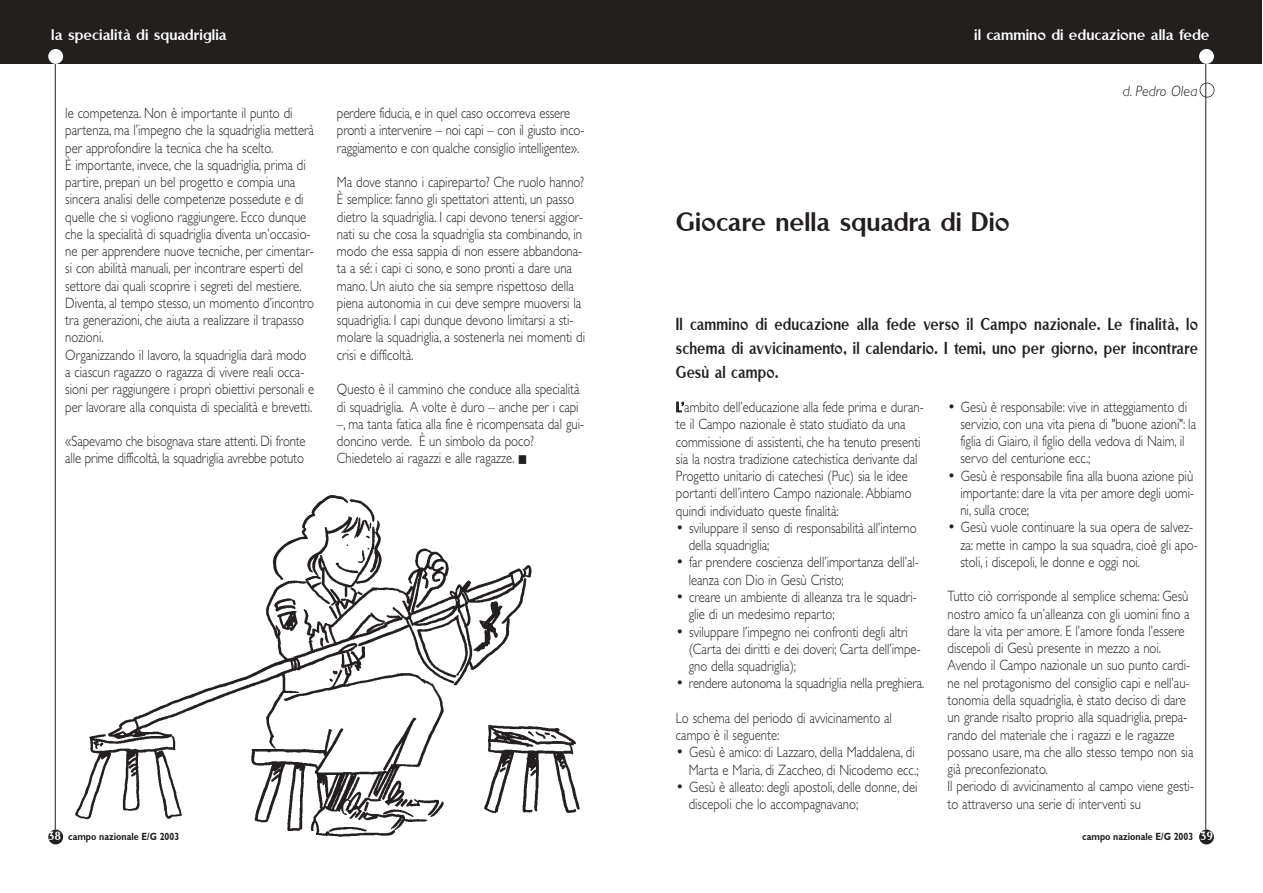
<style>
.page{position:relative;width:1263px;height:893px;background:#fff}
.page>*{position:absolute;margin:0;border:0;box-sizing:border-box;transform-origin:0 0}
.t1{font:30px "Rubino Sans ICG Fill";color:#231f1f}
.t2{font:19.5px/24px "Rubino Sans ICG Fill";letter-spacing:.01em;color:#231f1f;text-align:justify;scale:.85 1}
.t3{font:17.25px "Rubino Sans ICG Fill";color:#fff}
.t4{font:300 15px/17.2px "Gill Sans";color:#231f1f;scale:.85 1}
.t5{font:italic 300 15px "Gill Sans";color:#231f1f}
.t6{font:13.5px "Rubino Sans ICG Fill";color:#fff}
.t7{font:700 10.5px "Gill Sans";color:#231f1f;scale:.85 1}
.s1{font-family:"Rubino Sans ICG Fill";font-weight:400;font-size:15.75px}
.s2{font-size:16.5px}
.s3{font-family:"Rubino Sans ICG Fill";font-weight:400;font-size:13.5px;color:#fff}
</style>
<div class="page">
<img style="left:75px;top:495px;width:505px;height:342px">
<div style="left:1200px;top:83px;width:15px;height:15px;border:2px solid #231f1f;border-radius:50%"></div>
<div style="left:631px;top:0;width:631px;height:64px;background:#231f1f"></div>
<hr style="left:1206px;top:62px;width:1px;height:767px;background:#231f1f">
<div style="left:1199px;top:829px;width:15px;height:15px;background:#231f1f;border-radius:50%"></div>
<div style="left:1199px;top:49px;width:15px;height:15px;background:#fff;border-radius:50%"></div>
<div style="left:0;top:0;width:631px;height:64px;background:#231f1f"></div>
<hr style="left:55px;top:62px;width:1px;height:767px;background:#231f1f">
<div style="left:48px;top:829px;width:15px;height:15px;background:#231f1f;border-radius:50%"></div>
<div style="left:48px;top:49px;width:15px;height:15px;background:#fff;border-radius:50%"></div>
<div style="left:67px;top:831px;width:249px;height:13px;background:#fff"></div>
<p class="t3" style="left:51px;top:28px;width:177px">la specialità di squadriglia</p>
<p class="t3" style="left:974px;top:29px;width:237px">il cammino di educazione alla fede</p>
<p class="t5" style="left:1123px;top:85px;width:76px">d. Pedro Olea</p>
<p class="t4" style="left:65px;top:106px;width:294px">le competenza. Non è importante il punto di partenza, ma l’impegno che la squadriglia metterà per approfondire la tecnica che ha scelto.<br>È importante, invece, che la squadriglia, prima di partire, prepari un bel progetto e compia una sincera analisi delle competenze possedute e di quelle che si vogliono raggiungere. Ecco dunque che la specialità di squadriglia diventa un’occasio&shy;ne per apprendere nuove tecniche, per cimentar&shy;si con abilità manuali, per incontrare esperti del settore dai quali scoprire i segreti del mestiere.<br>Diventa, al tempo stesso, un momento d’incontro tra generazioni, che aiuta a realizzare il trapasso nozioni.<br>Organizzando il lavoro, la squadriglia darà modo a ciascun ragazzo o ragazza di vivere reali occa&shy;sioni per raggiungere i propri obiettivi personali e per lavorare alla conquista di specialità e brevetti.</p>
<p class="t4" style="left:65px;top:434px;width:284px">«Sapevamo che bisognava stare attenti. Di fronte alle prime difficoltà, la squadriglia avrebbe potuto</p>
<p class="t4" style="left:337px;top:106px;width:293px">perdere fiducia, e in quel caso occorreva essere pronti a intervenire – noi capi – con il giusto inco&shy;raggiamento e con qualche consiglio intelligente».</p>
<p class="t4" style="left:337px;top:175px;width:293px">Ma dove stanno i capireparto? Che ruolo hanno?<br>È semplice: fanno gli spettatori attenti, un passo dietro la squadriglia. I capi devono tenersi aggior&shy;nati su che cosa la squadriglia sta combinando, in modo che essa sappia di non essere abbandona&shy;ta a sé: i capi ci sono, e sono pronti a dare una mano. Un aiuto che sia sempre rispettoso della piena autonomia in cui deve sempre muoversi la squadriglia. I capi dunque devono limitarsi a sti&shy;molare la squadriglia, a sostenerla nei momenti di crisi e difficoltà.</p>
<p class="t4" style="left:337px;top:382px;width:292px">Questo è il cammino che conduce alla specialità di squadriglia. A volte è duro – anche per i capi –, ma tanta fatica alla fine è ricompensata dal gui&shy;doncino verde. È un simbolo da poco?<br>Chiedetelo ai ragazzi e alle ragazze.</p>
<h1 class="t1" style="left:676px;top:211px;width:335px">Giocare nella squadra di Dio</h1>
<h2 class="t2" style="left:676px;top:314px;width:616px">Il cammino di educazione alla fede verso il Campo nazionale. Le finalità, lo schema di avvicinamento, il calendario. I temi, uno per giorno, per incontrare Gesù al campo.</h2>
<p class="t4" style="left:676px;top:400px;width:293px"><span class="s1">L’</span>ambito dell’educazione alla fede prima e duran&shy;te il Campo nazionale è stato studiato da una commissione di assistenti, che ha tenuto presenti sia la nostra tradizione catechistica derivante dal Progetto unitario di catechesi (Puc) sia le idee portanti dell’intero Campo nazionale. Abbiamo quindi individuato queste finalità:</p>
<p class="t4" style="left:689px;top:521px;width:270px;text-indent:-13px"><span class="s2">•</span> sviluppare il senso di responsabilità all’interno della squadriglia;</p>
<p class="t4" style="left:689px;top:555px;width:272px;text-indent:-13px"><span class="s2">•</span> far prendere coscienza dell’importanza dell’al&shy;leanza con Dio in Gesù Cristo;</p>
<p class="t4" style="left:689px;top:590px;width:270px;text-indent:-13px"><span class="s2">•</span> creare un ambiente di alleanza tra le squadri&shy;glie di un medesimo reparto;</p>
<p class="t4" style="left:689px;top:624px;width:274px;text-indent:-13px"><span class="s2">•</span> sviluppare l’impegno nei confronti degli altri (Carta dei diritti e dei doveri; Carta dell’impe&shy;gno della squadriglia);</p>
<p class="t4" style="left:676px;top:676px;width:294px"><span class="s2">•</span> rendere autonoma la squadriglia nella preghiera.</p>
<p class="t4" style="left:676px;top:710px;width:256px">Lo schema del periodo di avvicinamento al campo è il seguente:</p>
<p class="t4" style="left:676px;top:745px;width:287px;text-align:right"><span class="s2">•</span> Gesù è amico: di Lazzaro, della Maddalena, di<br>Marta e Maria, di Zaccheo, di Nicodemo ecc.;</p>
<p class="t4" style="left:689px;top:779px;width:271px;text-indent:-13px"><span class="s2">•</span> Gesù è alleato: degli apostoli, delle donne, dei discepoli che lo accompagnavano;</p>
<p class="t4" style="left:960px;top:399px;width:279px;text-indent:-13px"><span class="s2">•</span> Gesù è responsabile: vive in atteggiamento di servizio, con una vita piena di "buone azioni": la figlia di Giairo, il figlio della vedova di Naim, il servo del centurione ecc.;</p>
<p class="t4" style="left:960px;top:468px;width:276px;text-align:justify;text-indent:-13px"><span class="s2">•</span> Gesù è responsabile fina alla buona azione più importante: dare la vita per amore degli uomi&shy;ni, sulla croce;</p>
<p class="t4" style="left:960px;top:520px;width:281px;text-indent:-13px"><span class="s2">•</span> Gesù vuole continuare la sua opera de salvez&shy;za: mette in campo la sua squadra, cioè gli apo&shy;stoli, i discepoli, le donne e oggi noi.</p>
<p class="t4" style="left:948px;top:589px;width:291px">Tutto ciò corrisponde al semplice schema: Gesù nostro amico fa un’alleanza con gli uomini fino a dare la vita per amore. E l’amore fonda l’essere discepoli di Gesù presente in mezzo a noi.<br>Avendo il Campo nazionale un suo punto cardi&shy;ne nel protagonismo del consiglio capi e nell’au&shy;tonomia della squadriglia, è stato deciso di dare un grande risalto proprio alla squadriglia, prepa&shy;rando del materiale che i ragazzi e le ragazze possano usare, ma che allo stesso tempo non sia già preconfezionato.<br>Il periodo di avvicinamento al campo viene gesti&shy;to attraverso una serie di interventi su</p>
<p class="t7" style="left:48px;top:832px;width:156px"><span class="s3">38</span> campo nazionale E/G 2003</p>
<p class="t7" style="left:1082px;top:832px;width:132px">campo nazionale E/G 2003</p>
<p class="t6" style="left:1200px;top:830px;width:15px">39</p>
</div>
